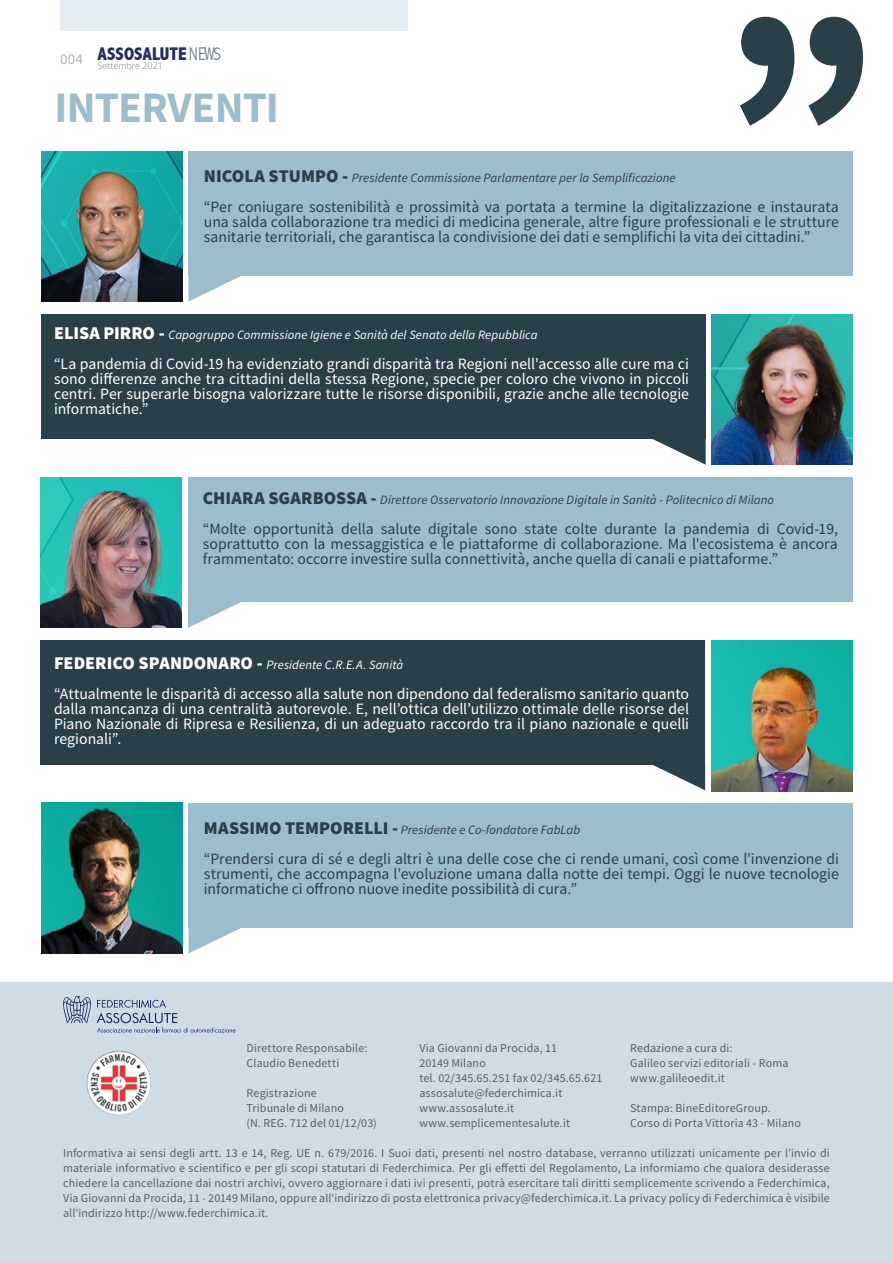
<style>
.page{position:relative;width:893px;height:1263px;background:#fff}
.page>*{position:absolute;margin:0;border:0;box-sizing:border-box;transform-origin:0 0}
.t1{font:700 43.5px "Source Sans Pro";letter-spacing:-.015em;color:#9cbdcb}
.t2{font:800 condensed 18.45px "Abadi";color:#232f5d}
.t3{font:15.75px/15px "Source Sans Pro";color:#293f49;text-align:justify}
.t4{font:15.75px/15px "Source Sans Pro";color:#fff;text-align:justify}
.t5{font:italic 12.75px "Source Sans Pro";letter-spacing:.005em;color:#293f49}
.t6{font:italic 12.75px "Source Sans Pro";letter-spacing:.005em;color:#fff}
.t7{font:12px/15px "Source Sans Pro";letter-spacing:.01em;color:#5e5e5d}
.t8{font:300 9px "Open Sans";color:#747d8f}
.s1{font-weight:300;color:#747d8f}
.s2{font-weight:900;font-style:normal;font-size:18px}
</style>
<div class="page">
<div style="left:0;top:982px;width:893px;height:281px;background:#cedde5"></div>
<img style="left:86px;top:1050px;width:65px;height:65px;border-radius:32px">
<svg style="left:63px;top:996px;width:28px;height:27px"></svg>
<svg style="left:97px;top:999px;width:138px;height:33px"></svg>
<svg style="left:740px;top:17px;width:54px;height:109px"></svg>
<svg style="left:808px;top:17px;width:55px;height:109px"></svg>
<div style="left:60px;top:0;width:347px;height:30px;background:#e7eef3"></div>
<div style="left:188px;top:151px;width:665px;height:124px;background:#9cbdcb"></div>
<div style="left:188px;top:477px;width:665px;height:125px;background:#9cbdcb"></div>
<div style="left:188px;top:804px;width:665px;height:124px;background:#9cbdcb"></div>
<div style="left:41px;top:314px;width:665px;height:125px;background:#293f49"></div>
<div style="left:40px;top:640px;width:665px;height:125px;background:#293f49"></div>
<svg style="left:188px;top:275px;width:54px;height:27px"></svg>
<svg style="left:188px;top:602px;width:53px;height:26px"></svg>
<svg style="left:188px;top:928px;width:53px;height:25px"></svg>
<svg style="left:653px;top:439px;width:53px;height:26px"></svg>
<img style="left:711px;top:314px;width:142px;height:151px">
<img style="left:41px;top:151px;width:142px;height:151px">
<img style="left:711px;top:640px;width:142px;height:151px">
<img style="left:41px;top:803px;width:142px;height:150px">
<svg style="left:653px;top:765px;width:52px;height:25px"></svg>
<img style="left:40px;top:477px;width:142px;height:151px">
<h2 class="t2" style="left:60px;top:43px;width:163px"><sub>004</sub> ASSOSALUTE <span class="s1">NEWS</span></h2>
<p class="t8" style="left:98px;top:59px;width:67px">Settembre 2021</p>
<h1 class="t1" style="left:55px;top:78px;width:226px">INTERVENTI</h1>
<p class="t5" style="left:204px;top:169px;width:473px"><span class="s2">NICOLA STUMPO -</span> Presidente Commissione Parlamentare per la Semplificazione</p>
<p class="t3" style="left:204px;top:199px;width:637px">“Per coniugare sostenibilità e prossimità va portata a termine la digitalizzazione e instaurata una salda collaborazione tra medici di medicina generale, altre figure professionali e le strutture sanitarie territoriali, che garantisca la condivisione dei dati e semplifichi la vita dei cittadini.”</p>
<p class="t6" style="left:54px;top:327px;width:485px"><span class="s2">ELISA PIRRO -</span> Capogruppo Commissione Igiene e Sanità del Senato della Repubblica</p>
<p class="t4" style="left:54px;top:356px;width:637px">“La pandemia di Covid-19 ha evidenziato grandi disparità tra Regioni nell'accesso alle cure ma ci sono differenze anche tra cittadini della stessa Regione, specie per coloro che vivono in piccoli centri. Per superarle bisogna valorizzare tutte le risorse disponibili, grazie anche alle tecnologie informatiche.”</p>
<p class="t5" style="left:203px;top:492px;width:573px"><span class="s2">CHIARA SGARBOSSA -</span> Direttore Osservatorio Innovazione Digitale in Sanità - Politecnico di Milano</p>
<p class="t3" style="left:203px;top:521px;width:637px">“Molte opportunità della salute digitale sono state colte durante la pandemia di Covid-19, soprattutto con la messaggistica e le piattaforme di collaborazione. Ma l'ecosistema è ancora frammentato: occorre investire sulla connettività, anche quella di canali e piattaforme.”</p>
<p class="t6" style="left:54px;top:657px;width:351px"><span class="s2">FEDERICO SPANDONARO -</span> Presidente C.R.E.A. Sanità</p>
<p class="t4" style="left:54px;top:686px;width:637px">“Attualmente le disparità di accesso alla salute non dipendono dal federalismo sanitario quanto dalla mancanza di una centralità autorevole. E, nell’ottica dell’utilizzo ottimale delle risorse del Piano Nazionale di Ripresa e Resilienza, di un adeguato raccordo tra il piano nazionale e quelli regionali”.</p>
<p class="t5" style="left:204px;top:822px;width:378px"><span class="s2">MASSIMO TEMPORELLI -</span> Presidente e Co-fondatore FabLab</p>
<p class="t3" style="left:204px;top:851px;width:637px">“Prendersi cura di sé e degli altri è una delle cose che ci rende umani, così come l'invenzione di strumenti, che accompagna l'evoluzione umana dalla notte dei tempi. Oggi le nuove tecnologie informatiche ci offrono nuove inedite possibilità di cura.”</p>
<p class="t7" style="left:247px;top:1040px;width:122px">Direttore Responsabile:<br>Claudio Benedetti</p>
<p class="t7" style="left:247px;top:1085px;width:132px">Registrazione<br>Tribunale di Milano<br>(N. REG. 712 del 01/12/03)</p>
<p class="t7" style="left:419px;top:1040px;width:185px">Via Giovanni da Procida, 11<br>20149 Milano<br>tel. 02/345.65.251 fax 02/345.65.621 assosalute@federchimica.it www.assosalute.it www.semplicementesalute.it</p>
<p class="t7" style="left:630px;top:1040px;width:160px">Redazione a cura di:<br>Galileo servizi editoriali - Roma www.galileoedit.it</p>
<p class="t7" style="left:630px;top:1100px;width:172px">Stampa: BineEditoreGroup.<br>Corso di Porta Vittoria 43 - Milano</p>
<p class="t7" style="left:63px;top:1145px;width:768px;text-align:justify">Informativa ai sensi degli artt. 13 e 14, Reg. UE n. 679/2016. I Suoi dati, presenti nel nostro database, verranno utilizzati unicamente per l’invio di materiale informativo e scientifico e per gli scopi statutari di Federchimica. Per gli effetti del Regolamento, La informiamo che qualora desiderasse chiedere la cancellazione dai nostri archivi, ovvero aggiornare i dati ivi presenti, potrà esercitare tali diritti semplicemente scrivendo a Federchimica, Via Giovanni da Procida, 11 - 20149 Milano, oppure all'indirizzo di posta elettronica privacy@federchimica.it. La privacy policy di Federchimica è visibile all'indirizzo http://www.federchimica.it.</p>
</div>
